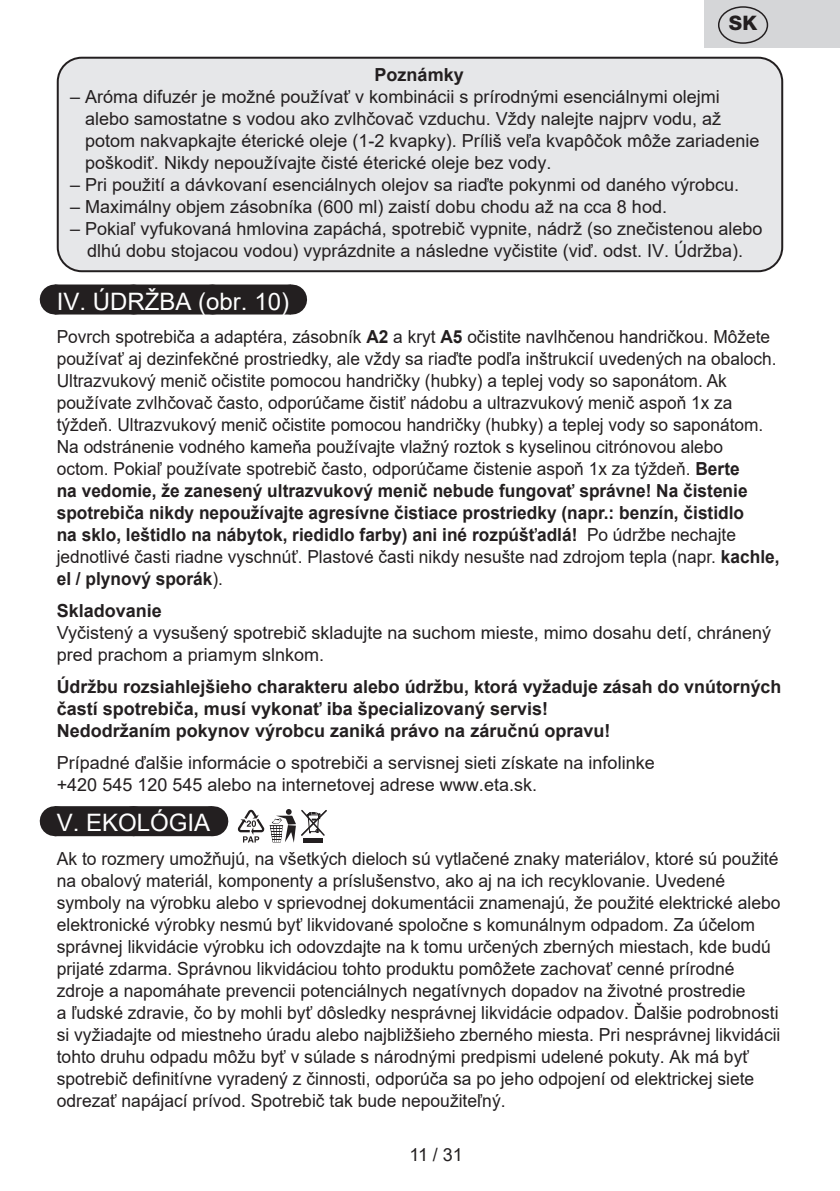
<style>
.page{position:relative;width:840px;height:1191px;background:#fff}
.page>*{position:absolute;margin:0;border:0;box-sizing:border-box;transform-origin:0 0}
.Grafický_nadpis_ETA{font:24px "Arial";color:#fff}
.t1{font:800 20px "Helvetica Neue OT";color:#231f20}
.Normální{font:18px/22px "Arial";color:#231f20}
._3_Text{font:18px/22px "Arial";color:#231f20;scale:.96 1}
.Normální-2{font:700 18px/22px "Arial";color:#231f20}
._3_Text-2{font:18px/22px "Arial";color:#231f20}
._3_Text-3{font:700 18px "Arial";color:#231f20}
.s1{font-weight:700}
</style>
<div class="page">
<div style="left:55px;top:284px;width:236px;height:30px;background:#231f20"></div>
<svg style="left:133px;top:284px;width:118px;height:1px"></svg>
<hr style="left:291px;top:284px;width:1px;height:30px;background:#231f20">
<div style="left:55px;top:806px;width:157px;height:30px;background:#231f20"></div>
<svg style="left:134px;top:806px;width:39px;height:1px"></svg>
<hr style="left:212px;top:806px;width:1px;height:30px;background:#231f20">
<div style="left:58px;top:58px;width:723px;height:213px;background:#e6e7e9;border-radius:24px"></div>
<div style="left:57px;top:57px;width:725px;height:215px;border:2px solid #231f20;border-radius:24px"></div>
<svg style="left:238px;top:809px;width:89px;height:33px"></svg>
<div style="left:704px;top:0;width:135px;height:48px;background:#d5d6d8"></div>
<div style="left:717px;top:6px;width:50px;height:38px;border:1px solid #231f20;border-radius:50%"></div>
<p class="t1" style="left:728px;top:11px;width:30px">SK</p>
<p class="Normální-2" style="left:374px;top:64px;width:91px">Poznámky</p>
<p class="Normální" style="left:85px;top:85px;width:675px;text-indent:-15px">– Aróma difuzér je možné používať v kombinácii s prírodnými esenciálnymi olejmi alebo samostatne s vodou ako zvlhčovač vzduchu. Vždy nalejte najprv vodu, až potom nakvapkajte éterické oleje (1-2 kvapky). Príliš veľa kvapôčok môže zariadenie poškodiť. Nikdy nepoužívajte čisté éterické oleje bez vody.</p>
<p class="Normální" style="left:70px;top:173px;width:670px">– Pri použití a dávkovaní esenciálnych olejov sa riaďte pokynmi od daného výrobcu.</p>
<p class="Normální" style="left:70px;top:195px;width:598px">– Maximálny objem zásobníka (600 ml) zaistí dobu chodu až na cca 8 hod.</p>
<p class="Normální" style="left:70px;top:217px;width:693px;text-align:center">– Pokiaľ vyfukovaná hmlovina zapáchá, spotrebič vypnite, nádrž (so znečistenou alebo dlhú dobu stojacou vodou) vyprázdnite a následne vyčistite (viď. odst. IV. Údržba).</p>
<p class="Grafický_nadpis_ETA" style="left:57px;top:285px;width:234px">IV. ÚDRŽBA (obr. 10)</p>
<p class="_3_Text" style="left:57px;top:326px;width:754px">Povrch spotrebiča a adaptéra, zásobník <span class="s1">A2</span> a kryt <span class="s1">A5</span> očistite navlhčenou handričkou. Môžete používať aj dezinfekčné prostriedky, ale vždy sa riaďte podľa inštrukcií uvedených na obaloch.<br>Ultrazvukový menič očistite pomocou handričky (hubky) a teplej vody so saponátom. Ak používate zvlhčovač často, odporúčame čistiť nádobu a ultrazvukový menič aspoň 1x za týždeň. Ultrazvukový menič očistite pomocou handričky (hubky) a teplej vody so saponátom.<br>Na odstránenie vodného kameňa používajte vlažný roztok s kyselinou citrónovou alebo<br>octom. Pokiaľ používate spotrebič často, odporúčame čistenie aspoň 1x za týždeň. <span class="s1">Berte<br>na vedomie, že zanesený ultrazvukový menič nebude fungovať správne! Na čistenie spotrebiča nikdy nepoužívajte agresívne čistiace prostriedky (napr.: benzín, čistidlo<br>na sklo, leštidlo na nábytok, riedidlo farby) ani iné rozpúšťadlá!</span> Po údržbe nechajte jednotlivé časti riadne vyschnúť. Plastové časti nikdy nesušte nad zdrojom tepla (napr. <span class="s1">kachle, el / plynový sporák</span>).</p>
<p class="_3_Text-3" style="left:57px;top:598px;width:107px">Skladovanie</p>
<p class="_3_Text-2" style="left:57px;top:622px;width:715px">Vyčistený a vysušený spotrebič skladujte na suchom mieste, mimo dosahu detí, chránený pred prachom a priamym slnkom.</p>
<p class="Normální-2" style="left:57px;top:676px;width:725px">Údržbu rozsiahlejšieho charakteru alebo údržbu, ktorá vyžaduje zásah do vnútorných častí spotrebiča, musí vykonať iba špecializovaný servis!</p>
<p class="Normální-2" style="left:57px;top:720px;width:555px">Nedodržaním pokynov výrobcu zaniká právo na záručnú opravu!</p>
<p class="Normální" style="left:57px;top:752px;width:599px">Prípadné ďalšie informácie o spotrebiči a servisnej sieti získate na infolinke +420 545 120 545 alebo na internetovej adrese www.eta.sk.</p>
<p class="Grafický_nadpis_ETA" style="left:57px;top:806px;width:155px">V. EKOLÓGIA</p>
<p class="Normální" style="left:57px;top:847px;width:724px">Ak to rozmery umožňujú, na všetkých dieloch sú vytlačené znaky materiálov, ktoré sú použité na obalový materiál, komponenty a príslušenstvo, ako aj na ich recyklovanie. Uvedené symboly na výrobku alebo v sprievodnej dokumentácii znamenajú, že použité elektrické alebo elektronické výrobky nesmú byť likvidované spoločne s komunálnym odpadom. Za účelom správnej likvidácie výrobku ich odovzdajte na k tomu určených zberných miestach, kde budú prijaté zdarma. Správnou likvidáciou tohto produktu pomôžete zachovať cenné prírodné zdroje a napomáhate prevencii potenciálnych negatívnych dopadov na životné prostredie<br>a ľudské zdravie, čo by mohli byť dôsledky nesprávnej likvidácie odpadov. Ďalšie podrobnosti si vyžiadajte od miestneho úradu alebo najbližšieho zberného miesta. Pri nesprávnej likvidácii tohto druhu odpadu môžu byť v súlade s národnými predpismi udelené pokuty. Ak má byť spotrebič definitívne vyradený z činnosti, odporúča sa po jeho odpojení od elektrickej siete odrezať napájací prívod. Spotrebič tak bude nepoužiteľný.</p>
<p class="Normální" style="left:409px;top:1143px;width:55px">11 / 31</p>
</div>
